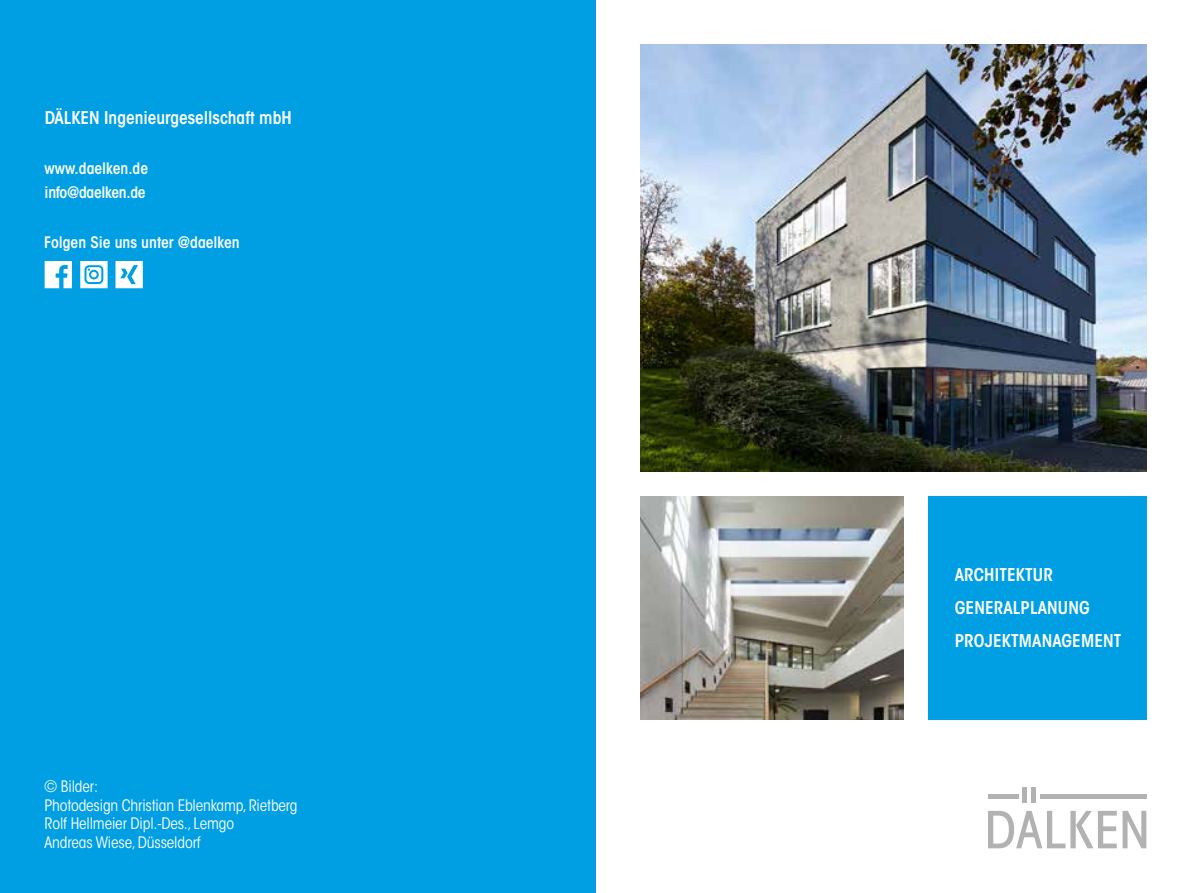
<style>
.page{position:relative;width:1191px;height:893px;background:#fff}
.page>*{position:absolute;margin:0;border:0;box-sizing:border-box;transform-origin:0 0}
.t1{font:600 condensed 17.5px/33.2px "ITC Avant Garde Std";letter-spacing:.01em;color:#fff}
.t2{font:condensed 15.75px/18.9px "ITC Avant Garde Std";letter-spacing:-.01em;color:#fff}
.t3{font:600 condensed 15.75px/24.8px "ITC Avant Garde Std";letter-spacing:-.02em;color:#fff}
.t4{font:600 condensed 15.75px "ITC Avant Garde Std";color:#fff}
</style>
<div class="page">
<div style="left:0;top:0;width:595px;height:893px;background:#009fe3"></div>
<hr style="left:988px;top:794px;width:30px;height:4px;background:#b3b2b2">
<div style="left:1022px;top:788px;width:5px;height:15px;background:#b3b2b2"></div>
<hr style="left:1031px;top:788px;width:4px;height:15px;background:#b3b2b2">
<hr style="left:1039px;top:794px;width:107px;height:4px;background:#b3b2b2">
<svg style="left:1122px;top:811px;width:24px;height:37px"></svg>
<svg style="left:988px;top:811px;width:128px;height:37px"></svg>
<img style="left:640px;top:45px;width:506px;height:426px">
<div style="left:928px;top:496px;width:218px;height:223px;background:#009fe3"></div>
<img style="left:640px;top:496px;width:263px;height:223px">
<svg style="left:80px;top:261px;width:28px;height:27px"></svg>
<svg style="left:45px;top:261px;width:27px;height:27px"></svg>
<svg style="left:115px;top:261px;width:28px;height:27px"></svg>
<p class="t1" style="left:45px;top:101px;width:248px">DÄLKEN Ingenieurgesellschaft mbH</p>
<p class="t3" style="left:45px;top:155px;width:105px">www.daelken.de info@daelken.de</p>
<p class="t4" style="left:44px;top:232px;width:197px">Folgen Sie uns unter @daelken</p>
<p class="t2" style="left:45px;top:776px;width:254px">© Bilder:<br>Photodesign Christian Eblenkamp, Rietberg<br>Rolf Hellmeier Dipl.-Des., Lemgo<br>Andreas Wiese, Düsseldorf</p>
<p class="t1" style="left:954px;top:558px;width:168px">ARCHITEKTUR<br>GENERALPLANUNG<br>PROJEKTMANAGEMENT</p>
</div>
